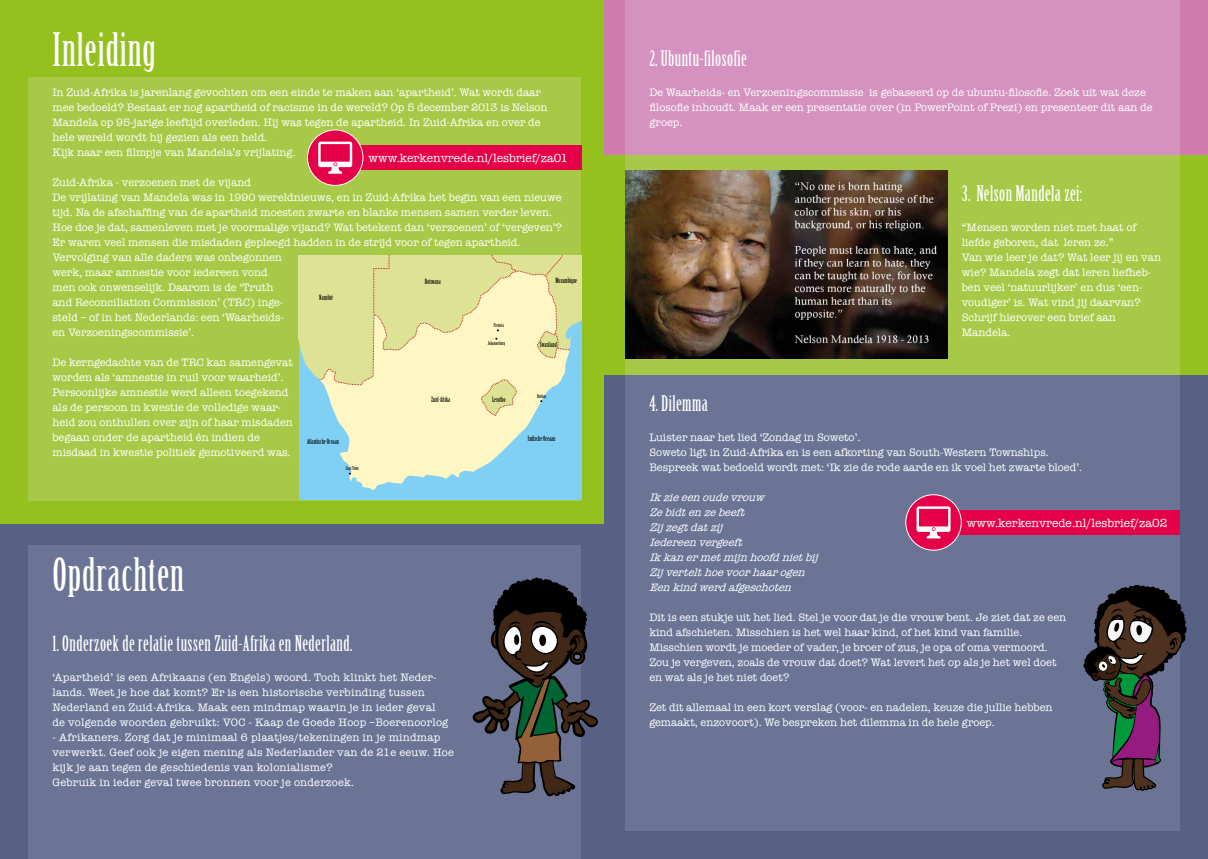
<style>
.page{position:relative;width:1208px;height:859px;background:#fff}
.page>*{position:absolute;margin:0;border:0;box-sizing:border-box;transform-origin:0 0}
.t1{font:45px "Birch Std";letter-spacing:.02em;color:#fff}
.t2{font:21px "Birch Std";letter-spacing:.02em;color:#fff}
.t3{font:12px "American Typewriter";color:#fff}
.t4{font:11px/15px "American Typewriter";color:#fff}
.t5{font:11px/15px "American Typewriter";letter-spacing:.02em;color:#fff}
.t6{font:italic 11px/15px "American Typewriter";letter-spacing:.015em;color:#fff}
.t7{font:7.1px "Birch Std";color:#000}
.t8{font:5.1px "Birch Std";color:#000}
</style>
<div class="page">
<div style="left:604px;top:370px;width:604px;height:489px;background:#566184"></div>
<div style="left:625px;top:362px;width:554px;height:469px;background:#6b7495"></div>
<div style="left:0;top:523px;width:604px;height:336px;background:#566184"></div>
<div style="left:28px;top:545px;width:553px;height:314px;background:#6b7495"></div>
<div style="left:604px;top:0;width:604px;height:361px;background:#cf7cb1"></div>
<div style="left:625px;top:0;width:554px;height:370px;background:#d591bf"></div>
<div style="left:0;top:0;width:604px;height:523px;background:#95c11f"></div>
<div style="left:28px;top:77px;width:553px;height:423px;background:#a8c947"></div>
<div style="left:604px;top:155px;width:604px;height:219px;background:#95c11f"></div>
<div style="left:625px;top:155px;width:554px;height:219px;background:#a8c947"></div>
<img style="left:625px;top:171px;width:322px;height:187px">
<svg style="left:1083px;top:585px;width:103px;height:206px"></svg>
<svg style="left:472px;top:577px;width:126px;height:220px"></svg>
<div style="left:299px;top:256px;width:282px;height:244px;background:#80cff5"></div>
<svg style="left:336px;top:416px;width:197px;height:74px;fill:#fef7c4"></svg>
<svg style="left:299px;top:256px;width:282px;height:160px;background:#e4e8af"></svg>
<div style="left:357px;top:146px;width:224px;height:24px;background:#e5004a"></div>
<div style="left:307px;top:130px;width:56px;height:55px;background:#e5004a;border-radius:50%"></div>
<div style="left:307px;top:129px;width:56px;height:57px;border:1px solid #fff;border-radius:50%"></div>
<svg style="left:318px;top:142px;width:34px;height:32px"></svg>
<div style="left:955px;top:510px;width:224px;height:24px;background:#e5004a"></div>
<div style="left:905px;top:495px;width:56px;height:55px;background:#e5004a;border-radius:50%"></div>
<div style="left:905px;top:494px;width:56px;height:57px;border:1px solid #fff;border-radius:50%"></div>
<svg style="left:916px;top:506px;width:34px;height:32px"></svg>
<h1 class="t1" style="left:52px;top:24px;width:105px">Inleiding</h1>
<p class="t4" style="left:52px;top:85px;width:496px">In Zuid-Afrika is jarenlang gevochten om een einde te maken aan ‘apartheid’. Wat wordt daar mee bedoeld? Bestaat er nog apartheid of racisme in de wereld? Op 5 december 2013 is Nelson Mandela op 95-jarige leeftijd overleden. Hij was tegen de apartheid. In Zuid-Afrika en over de hele wereld wordt hij gezien als een held.<br>Kijk naar een filmpje van Mandela’s vrijlating.</p>
<p class="t4" style="left:52px;top:175px;width:511px">Zuid-Afrika - verzoenen met de vijand<br>De vrijlating van Mandela was in 1990 wereldnieuws, en in Zuid-Afrika het begin van een nieuwe tijd. Na de afschaffing van de apartheid moesten zwarte en blanke mensen samen verder leven.<br>Hoe doe je dat, samenleven met je voormalige vijand? Wat betekent dan ‘verzoenen’ of ‘vergeven’?<br>Er waren veel mensen die misdaden gepleegd hadden in de strijd voor of tegen apartheid.<br>Vervolging van alle daders was onbegonnen<br>werk, maar amnestie voor iedereen vond<br>men ook onwenselijk. Daarom is de ‘Truth<br>and Reconciliation Commission’ (TRC) inge-<br>steld – of in het Nederlands: een ‘Waarheids-<br>en Verzoeningscommissie’.</p>
<p class="t4" style="left:52px;top:355px;width:242px">De kerngedachte van de TRC kan samengevat worden als ‘amnestie in ruil voor waarheid’.<br>Persoonlijke amnestie werd alleen toegekend als de persoon in kwestie de volledige waar&shy;heid zou onthullen over zijn of haar misdaden begaan onder de apartheid én indien de misdaad in kwestie politiek gemotiveerd was.</p>
<p class="t3" style="left:369px;top:151px;width:201px">www.kerkenvrede.nl/lesbrief/za01</p>
<p class="t7" style="left:555px;top:276px;width:23px">Mozambique</p>
<p class="t7" style="left:425px;top:278px;width:17px">Botswana</p>
<p class="t7" style="left:319px;top:293px;width:15px">Namibië</p>
<p class="t8" style="left:494px;top:322px;width:11px">Pretoria</p>
<p class="t8" style="left:488px;top:340px;width:19px">Johannesburg</p>
<p class="t7" style="left:540px;top:341px;width:18px">Swaziland</p>
<p class="t8" style="left:537px;top:393px;width:11px">Durban</p>
<p class="t7" style="left:431px;top:395px;width:21px">Zuid-Afrika</p>
<p class="t7" style="left:492px;top:395px;width:15px">Lesotho</p>
<p class="t7" style="left:528px;top:434px;width:29px">Indische Oceaan</p>
<p class="t7" style="left:307px;top:438px;width:33px">Atlantische Oceaan</p>
<p class="t8" style="left:346px;top:466px;width:15px">Cape Town</p>
<h1 class="t1" style="left:52px;top:549px;width:133px">Opdrachten</h1>
<h2 class="t2" style="left:52px;top:632px;width:301px">1. Onderzoek de relatie tussen Zuid-Afrika en Nederland.</h2>
<p class="t5" style="left:52px;top:670px;width:397px">‘Apartheid’ is een Afrikaans (en Engels) woord. Toch klinkt het Neder&shy;lands. Weet je hoe dat komt? Er is een historische verbinding tussen Nederland en Zuid-Afrika. Maak een mindmap waarin je in ieder geval de volgende woorden gebruikt: VOC - Kaap de Goede Hoop –Boerenoorlog</p>
<p class="t5" style="left:52px;top:730px;width:403px">- Afrikaners. Zorg dat je minimaal 6 plaatjes/tekeningen in je mindmap verwerkt. Geef ook je eigen mening als Nederlander van de 21e eeuw. Hoe kijk je aan tegen de geschiedenis van kolonialisme?<br>Gebruik in ieder geval twee bronnen voor je onderzoek.</p>
<h2 class="t2" style="left:649px;top:47px;width:99px">2. Ubuntu-filosofie</h2>
<p class="t4" style="left:649px;top:85px;width:505px">De Waarheids- en Verzoeningscommissie is gebaseerd op de ubuntu-filosofie. Zoek uit wat deze filosofie inhoudt. Maak er een presentatie over (in PowerPoint of Prezi) en presenteer dit aan de groep.</p>
<h2 class="t2" style="left:961px;top:182px;width:122px">3. Nelson Mandela zei:</h2>
<p class="t4" style="left:961px;top:220px;width:201px">“Mensen worden niet met haat of liefde geboren, dat leren ze.”<br>Van wie leer je dat? Wat leer jij en van wie? Mandela zegt dat leren liefheb&shy;ben veel ‘natuurlijker’ en dus ‘een&shy;voudiger’ is. Wat vind jij daarvan?<br>Schrijf hierover een brief aan<br>Mandela.</p>
<h2 class="t2" style="left:649px;top:392px;width:60px">4. Dilemma</h2>
<p class="t4" style="left:649px;top:430px;width:434px">Luister naar het lied ‘Zondag in Soweto’.<br>Soweto ligt in Zuid-Afrika en is een afkorting van South-Western Townships.<br>Bespreek wat bedoeld wordt met: ‘Ik zie de rode aarde en ik voel het zwarte bloed’.</p>
<p class="t6" style="left:649px;top:490px;width:170px">Ik zieeen oudevrouw<br>Zebidten zebeeft<br>Zij zegtdatzij<br>Iedereen vergeeft<br>Ik kan ermetmij n hoofdnietbij<br>Zij vertelthoevoorhaarogen<br>Een kindwerdafgeschoten</p>
<p class="t4" style="left:649px;top:610px;width:418px">Dit is een stukje uit het lied. Stel je voor dat je die vrouw bent. Je ziet dat ze een kind afschieten. Misschien is het wel haar kind, of het kind van familie.<br>Misschien wordt je moeder of vader, je broer of zus, je opa of oma vermoord.<br>Zou je vergeven, zoals de vrouw dat doet? Wat levert het op als je het wel doet en wat als je het niet doet?</p>
<p class="t4" style="left:649px;top:700px;width:405px">Zet dit allemaal in een kort verslag (voor- en nadelen, keuze die jullie hebben gemaakt, enzovoort). We bespreken het dilemma in de hele groep.</p>
<p class="t3" style="left:967px;top:516px;width:202px">www.kerkenvrede.nl/lesbrief/za02</p>
</div>
